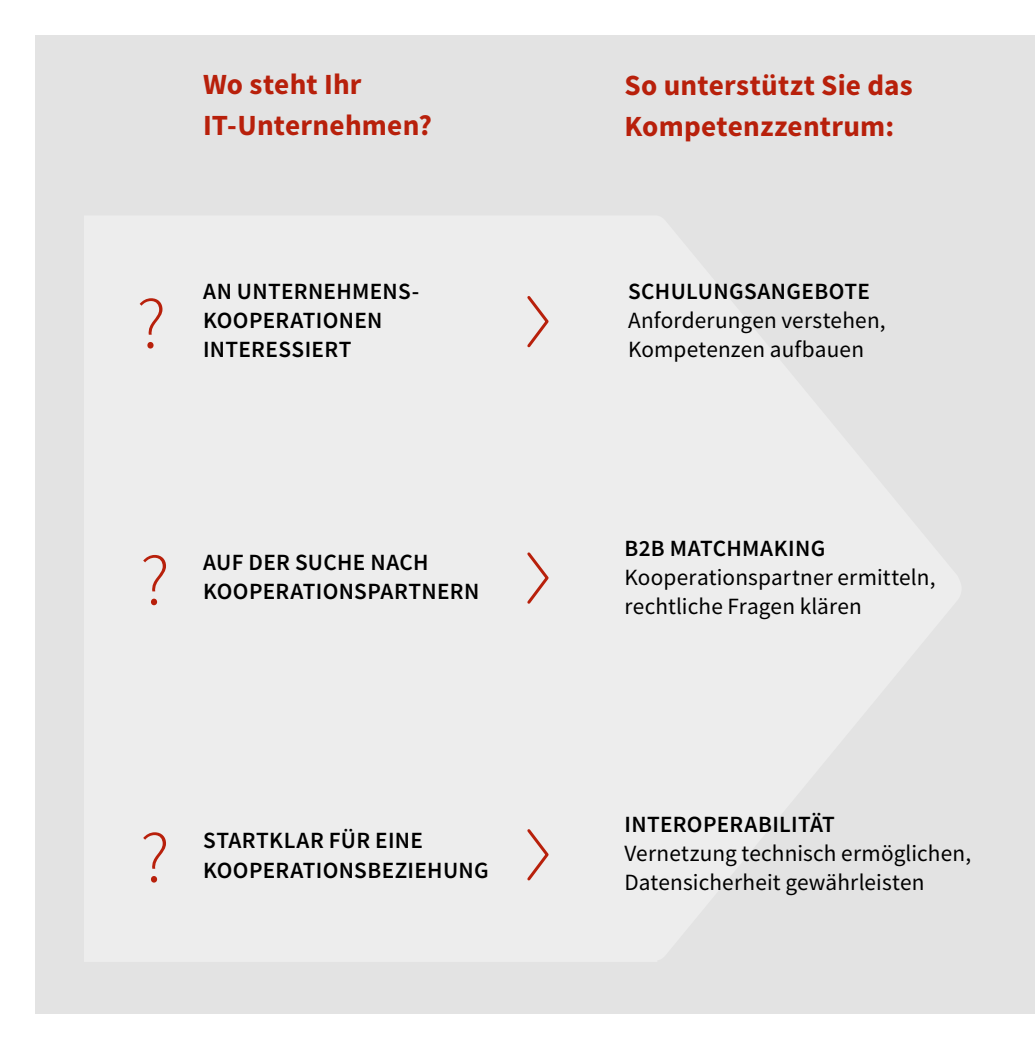
<style>
.page{position:relative;width:1035px;height:1049px;background:#fff}
.page>*{position:absolute;margin:0;border:0;box-sizing:border-box;transform-origin:0 0}
.t1{font:300 72.5px "Source Sans Pro";color:#b8200b}
.t2{font:700 29.25px/41px "Source Sans Pro";letter-spacing:.01em;color:#b8200b}
.t3{font:600 23.25px/29.2px "Source Sans Pro";letter-spacing:.015em;color:#000}
.t4{font:23.25px/29.2px "Source Sans Pro";letter-spacing:.005em;color:#000}
</style>
<div class="page">
<div style="left:35px;top:35px;width:1000px;height:978px;background:#ededed"></div>
<svg style="left:527px;top:552px;width:22px;height:52px"></svg>
<svg style="left:527px;top:296px;width:22px;height:52px"></svg>
<svg style="left:527px;top:829px;width:22px;height:52px"></svg>
<p class="t2" style="left:203px;top:63px;width:230px">Wo steht Ihr<br>IT-Unternehmen?</p>
<p class="t2" style="left:624px;top:64px;width:290px">So unterstützt Sie das<br>Kompetenzzentrum:</p>
<h1 class="t1" style="left:137px;top:279px;width:31px">?</h1>
<p class="t3" style="left:203px;top:276px;width:218px">AN UNTERNEHMENS-<br>KOOPERATIONEN<br>INTERESSIERT</p>
<p class="t3" style="left:628px;top:276px;width:243px">SCHULUNGSANGEBOTE</p>
<p class="t4" style="left:628px;top:305px;width:259px">Anforderungen verstehen,<br>Kompetenzen aufbauen</p>
<h1 class="t1" style="left:140px;top:536px;width:31px">?</h1>
<p class="t3" style="left:203px;top:547px;width:278px">AUF DER SUCHE NACH<br>KOOPERATIONSPARTNERN</p>
<p class="t3" style="left:624px;top:533px;width:202px">B2B MATCHMAKING</p>
<p class="t4" style="left:624px;top:563px;width:312px">Kooperationspartner ermitteln, rechtliche Fragen klären</p>
<h1 class="t1" style="left:140px;top:813px;width:31px">?</h1>
<p class="t3" style="left:203px;top:826px;width:287px">STARTKLAR FÜR EINE<br>KOOPERATIONSBEZIEHUNG</p>
<p class="t3" style="left:624px;top:809px;width:212px">INTEROPERABILITÄT</p>
<p class="t4" style="left:624px;top:838px;width:348px">Vernetzung technisch ermöglichen,<br>Datensicherheit gewährleisten</p>
</div>
